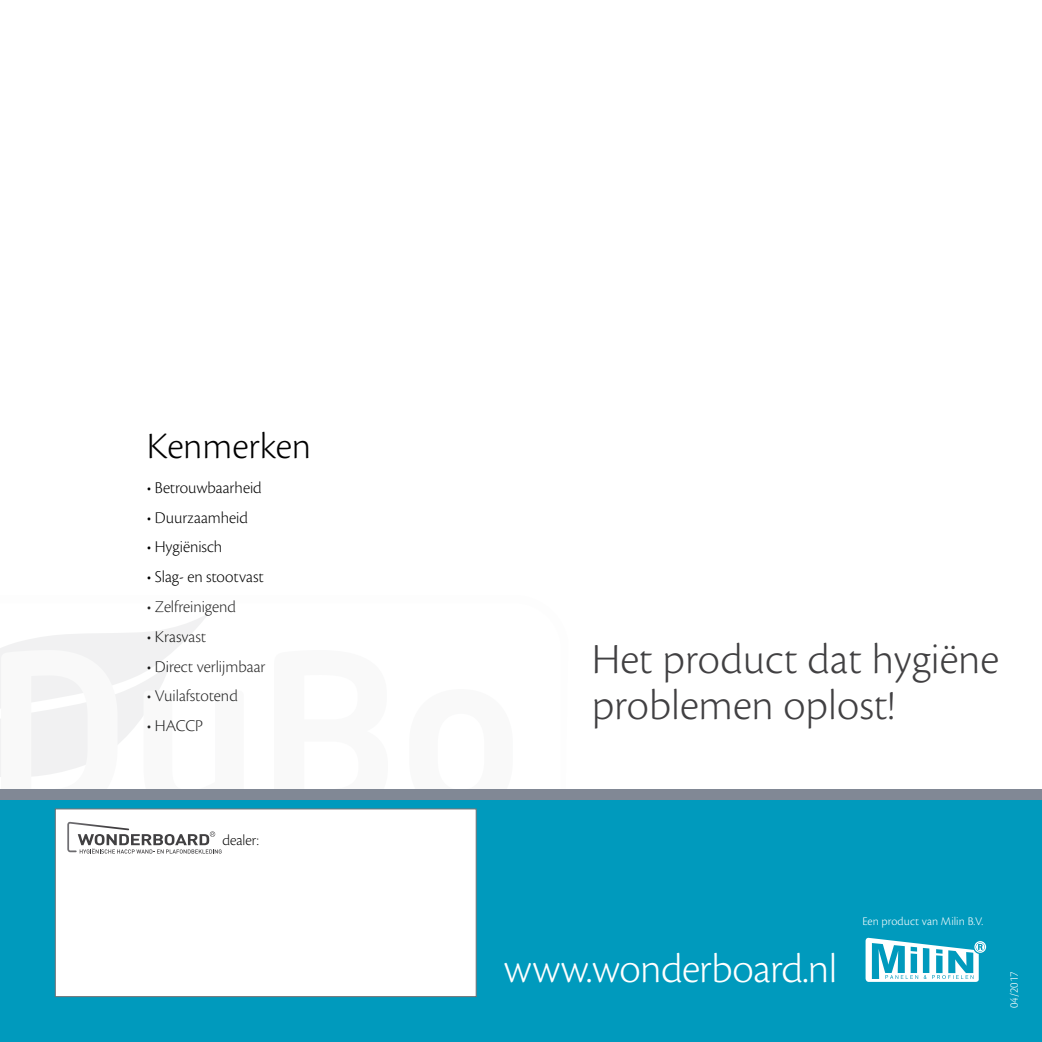
<style>
.page{position:relative;width:1042px;height:1042px;background:#fff}
.page>*{position:absolute;margin:0;border:0;box-sizing:border-box;transform-origin:0 0}
.t1{font:300 44.62px/46.2px "Cronos Pro";color:#414042}
.t2{font:300 43.05px "Cronos Pro";letter-spacing:-.015em;color:#fff}
.t3{font:300 38.68px "Cronos Pro";letter-spacing:-.01em;color:#000}
.t4{font:17.15px "Cronos Pro Lt Subh";color:#000}
.t5{font:15.75px "Cronos Pro Lt Disp";letter-spacing:-.005em;color:#000}
.t6{font:300 12.25px "Cronos Pro";letter-spacing:.005em;color:#fff}
</style>
<div class="page">
<div style="left:0;top:800px;width:1042px;height:242px;background:#009abd"></div>
<svg style="left:865px;top:938px;width:121px;height:44px"></svg>
<div style="left:55px;top:808px;width:422px;height:189px;background:#fff;border:1px solid #717073"></div>
<svg style="left:67px;top:822px;width:155px;height:31px"></svg>
<svg style="left:0;top:613px;width:209px;height:164px"></svg>
<div style="left:0;top:789px;width:1042px;height:11px;background:#818895"></div>
<h3 class="t3" style="left:147px;top:424px;width:166px">Kenmerken</h3>
<p class="t4" style="left:147px;top:478px;width:116px">• Betrouwbaarheid</p>
<p class="t4" style="left:147px;top:507px;width:103px">• Duurzaamheid</p>
<p class="t4" style="left:147px;top:537px;width:77px">• Hygiënisch</p>
<p class="t4" style="left:147px;top:567px;width:118px">• Slag- en stootvast</p>
<p class="t4" style="left:147px;top:597px;width:91px">• Zelfreinigend</p>
<p class="t4" style="left:147px;top:626px;width:61px">• Krasvast</p>
<p class="t4" style="left:147px;top:656px;width:120px">• Direct verlijmbaar</p>
<p class="t4" style="left:147px;top:686px;width:92px">• Vuilafstotend</p>
<p class="t4" style="left:147px;top:716px;width:58px">• HACCP</p>
<p class="t5" style="left:222px;top:831px;width:38px">dealer:</p>
<h1 class="t1" style="left:592px;top:636px;width:409px">Het product dat hygiëne problemen oplost!</h1>
<h2 class="t2" style="left:504px;top:944px;width:335px">www.wonderboard.nl</h2>
<p class="t6" style="left:862px;top:914px;width:122px">Een product van Milin B.V.</p>
<p class="t6" style="left:1007px;top:1008px;width:39px;rotate:-90deg">04/2017</p>
</div>
